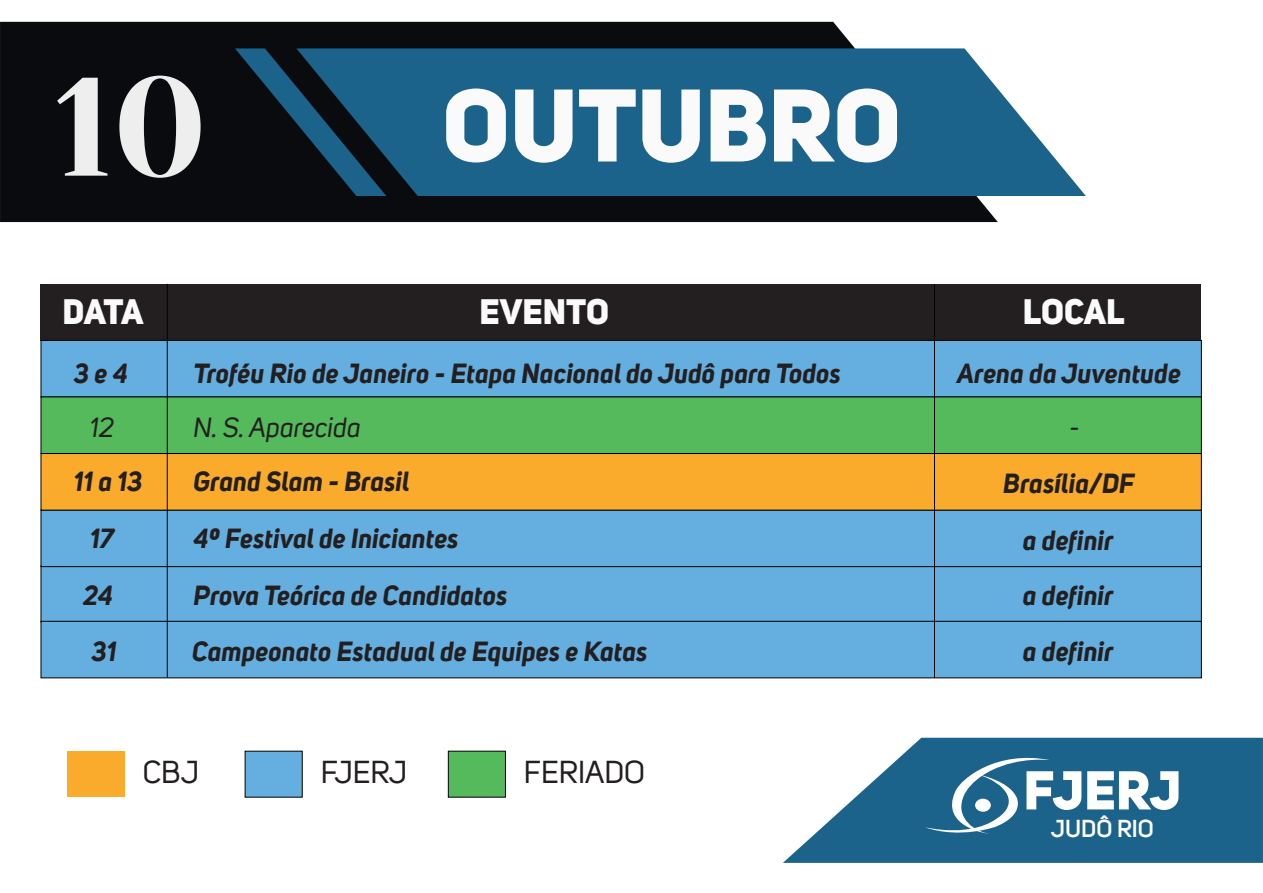
<style>
.page{position:relative;width:1263px;height:893px;background:#fff}
.page>*{position:absolute;margin:0;border:0;box-sizing:border-box;transform-origin:0 0}
.t1{font:800 101.7px "Uni Sans";color:#fafafa}
.t2{font:54px "Uni Sans Heavy CAPS";letter-spacing:-.01em;color:#fff}
.t3{font:800 34.5px "Uni Sans";letter-spacing:-.005em;color:#fafafa}
.t4{font:30.9px "Uni Sans";color:#231f20}
.t5{font:italic 700 27px "Uni Sans";color:#231f20}
.t6{font:italic 27px "Uni Sans";color:#231f20}
.t7{font:600 23.85px "Uni Sans";color:#fff}
</style>
<div class="page">
<svg style="left:783px;top:738px;width:480px;height:125px;fill:#1c638b"></svg>
<div style="left:0;top:22px;width:998px;height:200px;background:#090b0e"></div>
<svg style="left:386px;top:48px;width:700px;height:148px;background:#2b6c91"></svg>
<svg style="left:235px;top:48px;width:151px;height:148px;background:#102f42"></svg>
<div style="left:40px;top:284px;width:1160px;height:56px;background:#231f20"></div>
<div style="left:41px;top:340px;width:1160px;height:57px;background:#65afe0;border:1px solid #000001"></div>
<div style="left:41px;top:397px;width:1160px;height:57px;background:#55ba5c"></div>
<div style="left:67px;top:751px;width:57px;height:46px;background:#faab2b"></div>
<svg style="left:924px;top:750px;width:126px;height:90px;background:#387699"></svg>
<div style="left:975px;top:799px;width:16px;height:13px;background:#fff;border-radius:50%"></div>
<div style="left:41px;top:565px;width:1160px;height:57px;background:#65afe0"></div>
<div style="left:41px;top:510px;width:1160px;height:57px;background:#65afe0;border:1px solid #000001"></div>
<div style="left:41px;top:453px;width:1160px;height:57px;background:#faab2b;border:1px solid #000001"></div>
<div style="left:245px;top:751px;width:57px;height:46px;background:#65afe0"></div>
<div style="left:448px;top:751px;width:58px;height:46px;background:#55ba5c;border:1px solid #000001"></div>
<div style="left:41px;top:621px;width:1160px;height:57px;background:#65afe0;border:1px solid #000001"></div>
<hr style="left:167px;top:284px;width:1px;height:393px;background:#000001">
<hr style="left:934px;top:284px;width:1px;height:394px;background:#000001">
<svg style="left:57px;top:78px;width:51px;height:98px;background:#777879"></svg>
<svg style="left:119px;top:76px;width:82px;height:102px;background:#78797a"></svg>
<h1 class="t1" style="left:442px;top:60px;width:460px">OUTUBRO</h1>
<p class="t3" style="left:62px;top:289px;width:82px">DATA</p>
<p class="t3" style="left:480px;top:289px;width:131px">EVENTO</p>
<p class="t3" style="left:1023px;top:289px;width:104px">LOCAL</p>
<p class="t5" style="left:74px;top:356px;width:56px">3 e 4</p>
<p class="t5" style="left:193px;top:356px;width:649px">Troféu Rio de Janeiro - Etapa Nacional do Judô para Todos</p>
<p class="t5" style="left:957px;top:356px;width:225px">Arena da Juventude</p>
<p class="t6" style="left:90px;top:411px;width:25px">12</p>
<p class="t6" style="left:193px;top:411px;width:169px">N. S. Aparecida</p>
<p class="t5" style="left:74px;top:465px;width:70px">11 a 13</p>
<p class="t5" style="left:193px;top:465px;width:218px">Grand Slam - Brasil</p>
<p class="t5" style="left:90px;top:521px;width:26px">17</p>
<p class="t5" style="left:193px;top:521px;width:267px">4º Festival de Iniciantes</p>
<p class="t5" style="left:83px;top:579px;width:31px">24</p>
<p class="t5" style="left:193px;top:579px;width:316px">Prova Teórica de Candidatos</p>
<p class="t6" style="left:1069px;top:411px;width:12px">-</p>
<p class="t5" style="left:1003px;top:466px;width:133px">Brasília/DF</p>
<p class="t5" style="left:1023px;top:523px;width:92px">a definir</p>
<p class="t5" style="left:1023px;top:579px;width:92px">a definir</p>
<p class="t5" style="left:91px;top:634px;width:27px">31</p>
<p class="t5" style="left:192px;top:634px;width:457px">Campeonato Estadual de Equipes e Katas</p>
<p class="t5" style="left:1023px;top:634px;width:92px">a definir</p>
<p class="t4" style="left:143px;top:755px;width:58px">CBJ</p>
<p class="t4" style="left:321px;top:755px;width:88px">FJERJ</p>
<p class="t4" style="left:524px;top:755px;width:122px">FERIADO</p>
<h2 class="t2" style="left:1023px;top:756px;width:159px">fjerj</h2>
<p class="t7" style="left:1051px;top:814px;width:105px">JUDÔ RIO</p>
</div>
